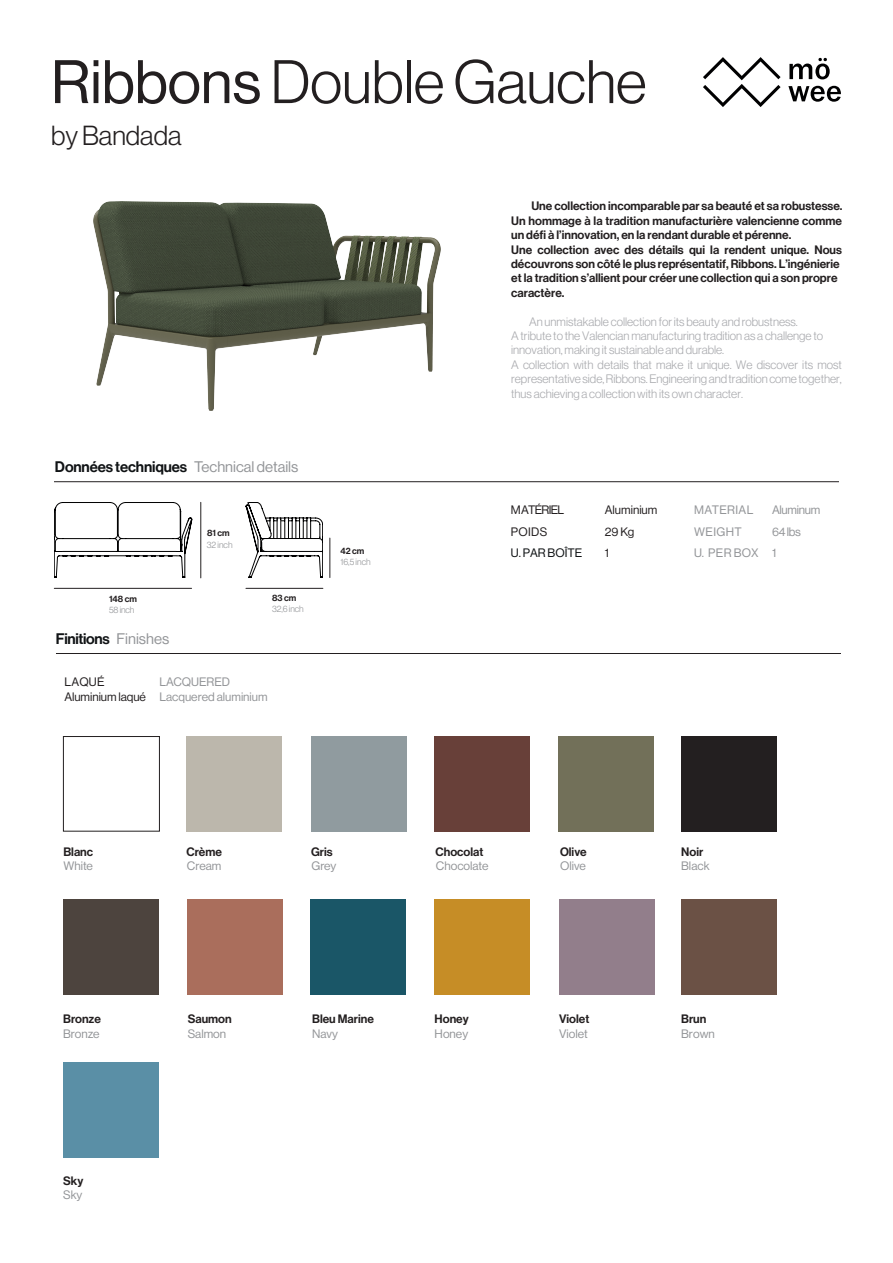
<style>
.page{position:relative;width:893px;height:1263px;background:#fff}
.page>*{position:absolute;margin:0;border:0;box-sizing:border-box;transform-origin:0 0}
.t1{font:300 60px "Neue Haas Display";color:#231f20}
.t2{font:300 27px "Neue Haas Display";color:#231f20}
.t3{font:15px "Neue Haas Display Mediu";letter-spacing:-.01em;color:#101315}
.t4{font:15px "Neue Haas Display Mediu";letter-spacing:-.02em;color:#111416}
.t5{font:12px/14.4px "Neue Haas Display Mediu";color:#231f20}
.t6{font:300 12px/14.4px "Neue Haas Display";color:#a8a9ad}
.t7{font:12px "N Haas Grotesk DS Pro 65 Md";color:#231f20}
.t8{font:12px "N Haas Grotesk DS Pro 55 Rg";color:#939598}
.t9{font:12px/21px "Neue Haas Display";color:#231f20}
.t10{font:12px/21.5px "Neue Haas Display";letter-spacing:.03em;color:#939598}
.t11{font:12px/21px "Neue Haas Display";color:#939598}
.t12{font:12px/22px "Neue Haas Display";letter-spacing:-.06em;color:#231f20}
.t13{font:12px "Neue Haas Display";color:#101315}
.t14{font:12px "Neue Haas Display";letter-spacing:-.025em;color:#939598}
.t15{font:300 9px "Neue Haas Display";color:#939598}
.t16{font:9px "Neue Haas Display Mediu";color:#231f20}
.s1{font-weight:400}
.s2{font-family:"Neue Haas Display";color:#939598}
.s3{color:#939598}
</style>
<div class="page">
<hr style="left:330px;top:538px;width:1px;height:40px;background:#231f20">
<hr style="left:54px;top:588px;width:138px;height:1px;background:#231f20">
<hr style="left:246px;top:588px;width:77px;height:1px;background:#231f20">
<svg style="left:54px;top:502px;width:269px;height:76px"></svg>
<hr style="left:56px;top:653px;width:785px;height:1px;background:#231f20">
<div style="left:63px;top:736px;width:97px;height:95px;border:1px solid #231f20"></div>
<div style="left:187px;top:736px;width:95px;height:96px;background:#bcb7ac"></div>
<div style="left:311px;top:736px;width:96px;height:96px;background:#909b9f"></div>
<div style="left:435px;top:736px;width:95px;height:96px;background:#684039"></div>
<div style="left:558px;top:736px;width:96px;height:96px;background:#727059"></div>
<div style="left:681px;top:736px;width:96px;height:96px;background:#231f20"></div>
<div style="left:63px;top:899px;width:96px;height:95px;background:#4d443e"></div>
<div style="left:187px;top:899px;width:95px;height:95px;background:#aa6e5c"></div>
<div style="left:310px;top:899px;width:96px;height:95px;background:#1a5667"></div>
<div style="left:435px;top:899px;width:95px;height:95px;background:#c68d26"></div>
<div style="left:559px;top:899px;width:96px;height:95px;background:#927e8b"></div>
<div style="left:681px;top:899px;width:96px;height:95px;background:#6b5145"></div>
<div style="left:63px;top:1062px;width:96px;height:96px;background:#5a8fa6"></div>
<hr style="left:54px;top:481px;width:785px;height:1px;background:#231f20">
<svg style="left:789px;top:58px;width:41px;height:21px"></svg>
<svg style="left:788px;top:86px;width:53px;height:16px"></svg>
<svg style="left:703px;top:57px;width:78px;height:50px"></svg>
<img style="left:93px;top:201px;width:348px;height:209px">
<h1 class="t1" style="left:51px;top:48px;width:597px"><span class="s1">Ribbons</span> Double Gauche</h1>
<h2 class="t2" style="left:51px;top:121px;width:132px">by Bandada</h2>
<p class="t3" style="left:55px;top:458px;width:245px">Données techniques <span class="s2">Technical details</span></p>
<p class="t16" style="left:109px;top:594px;width:30px">148 cm</p>
<p class="t15" style="left:109px;top:605px;width:27px">58 inch</p>
<p class="t16" style="left:207px;top:528px;width:24px">81 cm</p>
<p class="t15" style="left:207px;top:539px;width:27px">32 inch</p>
<p class="t16" style="left:272px;top:592px;width:26px">83 cm</p>
<p class="t15" style="left:272px;top:603px;width:33px">32,6inch</p>
<p class="t4" style="left:56px;top:630px;width:115px">Finitions <span class="s2">Finishes</span></p>
<p class="t9" style="left:64px;top:674px;width:205px;line-height:15px">LAQUÉ<br>Aluminium laqué <span class="s3">Lacquered aluminium</span></p>
<p class="t11" style="left:159px;top:671px;width:72px">LACQUERED</p>
<p class="t16" style="left:340px;top:546px;width:26px">42 cm</p>
<p class="t15" style="left:340px;top:557px;width:32px">16,5 inch</p>
<p class="t7" style="left:63px;top:845px;width:31px">Blanc</p>
<p class="t8" style="left:63px;top:859px;width:31px">White</p>
<p class="t7" style="left:63px;top:1012px;width:39px">Bronze</p>
<p class="t8" style="left:63px;top:1027px;width:38px">Bronze</p>
<p class="t7" style="left:63px;top:1174px;width:22px">Sky</p>
<p class="t8" style="left:63px;top:1188px;width:21px">Sky</p>
<p class="t7" style="left:187px;top:845px;width:37px">Crème</p>
<p class="t8" style="left:187px;top:859px;width:36px">Cream</p>
<p class="t7" style="left:188px;top:1012px;width:45px">Saumon</p>
<p class="t8" style="left:188px;top:1027px;width:40px">Salmon</p>
<p class="t7" style="left:311px;top:845px;width:23px">Gris</p>
<p class="t8" style="left:311px;top:859px;width:26px">Grey</p>
<p class="t7" style="left:312px;top:1012px;width:63px">Bleu Marine</p>
<p class="t8" style="left:312px;top:1027px;width:27px">Navy</p>
<p class="t5" style="left:511px;top:199px;width:333px;text-indent:20px">Une collection incomparable par sa beauté et sa robustesse.<br>Un hommage à la tradition manufacturière valencienne comme un défi à l’innovation, en la rendant durable et pérenne.<br>Une collection avec des détails qui la rendent unique. Nous découvrons son côté le plus représentatif, Ribbons. L’ingénierie et la tradition s’allient pour créer une collection qui a son propre caractère.</p>
<p class="t6" style="left:511px;top:314px;width:332px;text-indent:18px">An unmistakable collection for its beauty and robustness.<br>A tribute to the Valencian manufacturing tradition as a challenge to innovation, making it sustainable and durable.<br>A collection with details that make it unique. We discover its most representative side, Ribbons. Engineering and tradition come together, thus achieving a collection with its own character.</p>
<p class="t12" style="left:511px;top:498px;width:55px">MATÉRIEL<br>POIDS</p>
<p class="t13" style="left:511px;top:546px;width:73px">U. PAR BOÎTE</p>
<p class="t9" style="left:605px;top:499px;width:54px">Aluminium</p>
<p class="t14" style="left:772px;top:503px;width:50px">Aluminum</p>
<p class="t10" style="left:694px;top:499px;width:66px">MATERIAL<br>WEIGHT<br>U. PER BOX</p>
<p class="t9" style="left:605px;top:521px;width:31px">29 Kg<br>1</p>
<p class="t11" style="left:772px;top:521px;width:30px">64 lbs<br>1</p>
<p class="t7" style="left:436px;top:845px;width:49px">Chocolat</p>
<p class="t8" style="left:436px;top:859px;width:54px">Chocolate</p>
<p class="t7" style="left:435px;top:1012px;width:36px">Honey</p>
<p class="t8" style="left:435px;top:1027px;width:35px">Honey</p>
<p class="t7" style="left:560px;top:845px;width:28px">Olive</p>
<p class="t8" style="left:560px;top:859px;width:27px">Olive</p>
<p class="t7" style="left:559px;top:1012px;width:32px">Violet</p>
<p class="t8" style="left:559px;top:1027px;width:30px">Violet</p>
<p class="t7" style="left:681px;top:845px;width:24px">Noir</p>
<p class="t8" style="left:681px;top:859px;width:30px">Black</p>
<p class="t7" style="left:681px;top:1012px;width:27px">Brun</p>
<p class="t8" style="left:681px;top:1027px;width:35px">Brown</p>
</div>
